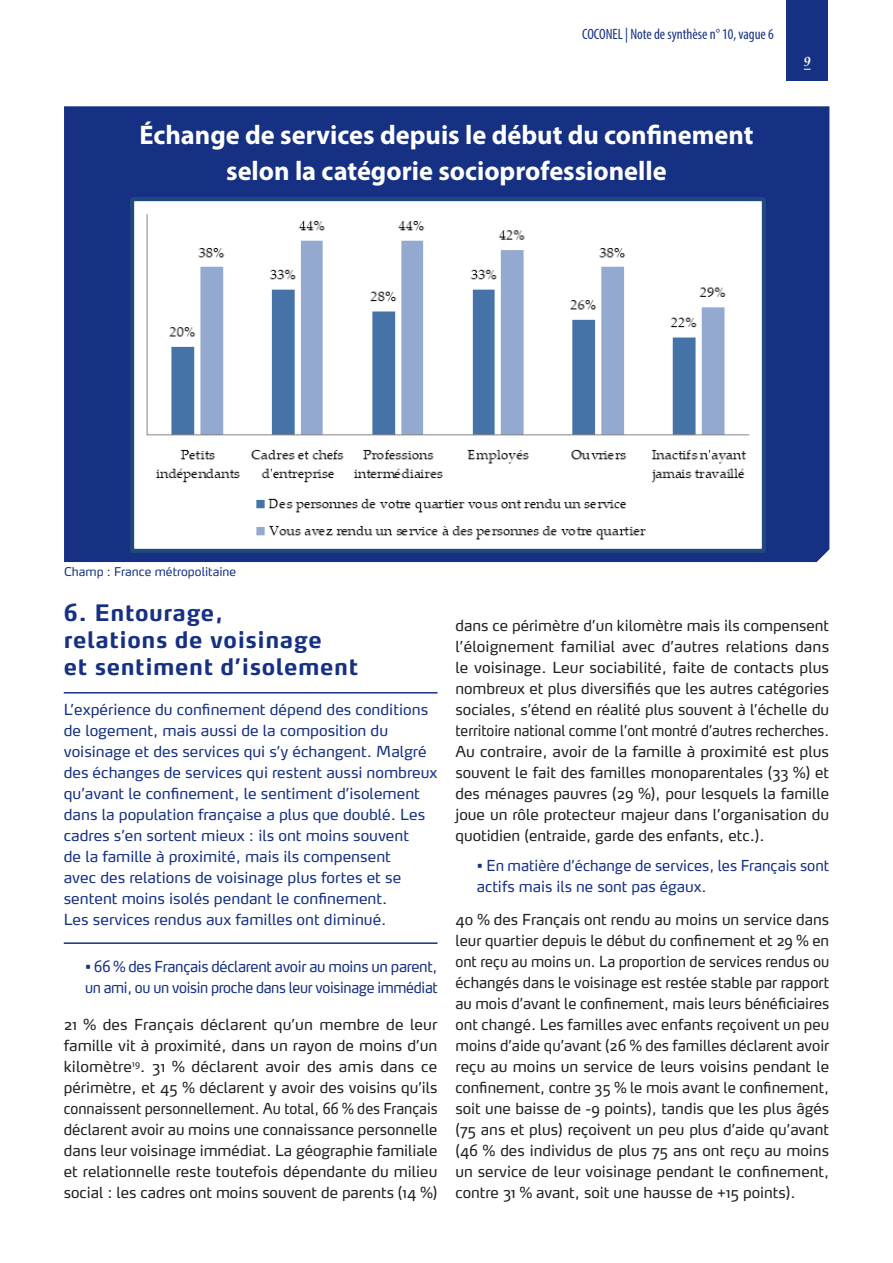
<style>
.page{position:relative;width:893px;height:1263px;background:#fff}
.page>*{position:absolute;margin:0;border:0;box-sizing:border-box;transform-origin:0 0}
.t1{font:700 27px/36px "Myriad Pro";color:#fff;text-align:center}
.Titre{font:700 22.5px/27px "Max OT";letter-spacing:.025em;color:#163183}
.t2{font:15px/21px "Max OT";color:#231f20;text-align:justify}
.Titre-2{font:15px/21px "Max OT";color:#163183}
.Titre-3{font:15px/21px "Max OT";letter-spacing:-.02em;color:#163183;scale:.95 1}
.Titre-4{font:15px/21px "Max OT";color:#163183;scale:.95 1}
.t3{font:condensed 15px "Myriad Pro";color:#163183}
.t4{font:italic 700 13.5px "Palatino Linotype";color:#fff}
.t5{font:12px "Max OT";color:#163183}
</style>
<div class="page">
<hr style="left:64px;top:692px;width:373px;height:1px;background:#163183">
<hr style="left:64px;top:942px;width:373px;height:2px;background:#163183">
<div style="left:64px;top:106px;width:765px;height:456px;background:#163183"></div>
<img style="left:130px;top:198px;width:635px;height:354px">
<div style="left:787px;top:0;width:41px;height:81px;background:#163183"></div>
<p class="t3" style="left:582px;top:25px;width:193px">COCONEL | Note de synthèse n° 10, vague 6</p>
<p class="t1" style="left:139px;top:116px;width:616px">Échange de services depuis le début du confinement selon la catégorie socioprofessionelle</p>
<p class="t4" style="left:804px;top:52px;width:8px">9</p>
<p class="t5" style="left:64px;top:564px;width:174px">Champ : France métropolitaine</p>
<p class="Titre" style="left:64px;top:599px;width:296px">6. Entourage,<br>relations de voisinage<br>et sentiment d’isolement</p>
<p class="Titre-2" style="left:64px;top:699px;width:375px">L’expérience du confinement dépend des conditions de logement, mais aussi de la composition du voisinage et des services qui s’y échangent. Malgré des échanges de services qui restent aussi nombreux qu’avant le confinement, le sentiment d’isolement dans la population française a plus que doublé. Les cadres s’en sortent mieux : ils ont moins souvent<br>de la famille à proximité, mais ils compensent<br>avec des relations de voisinage plus fortes et se sentent moins isolés pendant le confinement.<br>Les services rendus aux familles ont diminué.</p>
<p class="Titre-3" style="left:85px;top:956px;width:373px">• 66 % des Français déclarent avoir au moins un parent, un ami, ou un voisin proche dans leur voisinage immédiat</p>
<p class="t2" style="left:64px;top:1014px;width:375px">21 % des Français déclarent qu’un membre de leur famille vit à proximité, dans un rayon de moins d’un kilomètre<sup>19</sup>. 31 % déclarent avoir des amis dans ce périmètre, et 45 % déclarent y avoir des voisins qu’ils connaissent personnellement. Au total, 66 % des Français déclarent avoir au moins une connaissance personnelle dans leur voisinage immédiat. La géographie familiale et relationnelle reste toutefois dépendante du milieu social : les cadres ont moins souvent de parents (14 %)</p>
<p class="t2" style="left:455px;top:615px;width:375px">dans ce périmètre d’un kilomètre mais ils compensent l’éloignement familial avec d’autres relations dans le voisinage. Leur sociabilité, faite de contacts plus nombreux et plus diversifiés que les autres catégories sociales, s’étend en réalité plus souvent à l’échelle du territoire national comme l’ont montré d’autres recherches.<br>Au contraire, avoir de la famille à proximité est plus souvent le fait des familles monoparentales (33 %) et des ménages pauvres (29 %), pour lesquels la famille joue un rôle protecteur majeur dans l’organisation du quotidien (entraide, garde des enfants, etc.).</p>
<p class="Titre-4" style="left:477px;top:855px;width:373px">• En matière d’échange de services, les Français sont actifs mais ils ne sont pas égaux.</p>
<p class="t2" style="left:455px;top:909px;width:375px">40 % des Français ont rendu au moins un service dans leur quartier depuis le début du confinement et 29 % en ont reçu au moins un. La proportion de services rendus ou échangés dans le voisinage est restée stable par rapport au mois d’avant le confinement, mais leurs bénéficiaires ont changé. Les familles avec enfants reçoivent un peu moins d’aide qu’avant (26 % des familles déclarent avoir reçu au moins un service de leurs voisins pendant le confinement, contre 35 % le mois avant le confinement, soit une baisse de -9 points), tandis que les plus âgés (75 ans et plus) reçoivent un peu plus d’aide qu’avant (46 % des individus de plus 75 ans ont reçu au moins un service de leur voisinage pendant le confinement, contre 31 % avant, soit une hausse de +15 points).</p>
</div>
